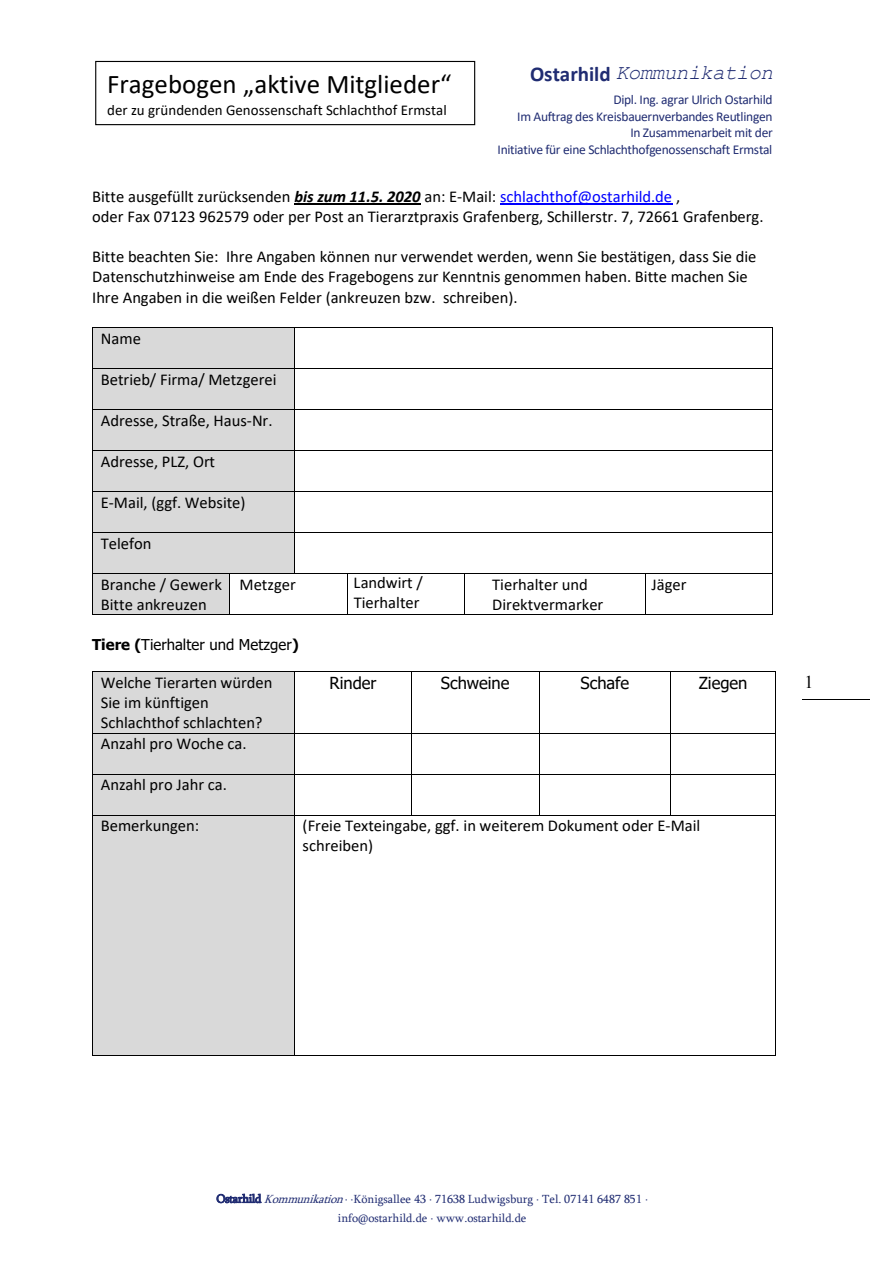
<style>
.page{position:relative;width:893px;height:1263px;background:#fff}
.page>*{position:absolute;margin:0;border:0;box-sizing:border-box;transform-origin:0 0}
.t1{font:27px "Calibri";color:#000}
.t2{font:italic 21px "Courier New";letter-spacing:-.025em;color:#202c72}
.t3{font:18px "Times New Roman";color:#000}
.t4{font:16.5px/20.1px "Calibri";color:#000}
.t5{font:16.5px "Tahoma";color:#000}
.t6{font:15px "Calibri";color:#000}
.t7{font:15px "Tahoma";color:#000}
.t8{font:13.5px/16.5px "Calibri";letter-spacing:-.02em;color:#202c72;text-align:right}
.t9{font:12px/18.9px "Sylfaen";color:#202c72;text-align:center}
.s1{font-family:"Calibri";font-weight:700;font-style:normal}
.s2{font-weight:700;font-style:italic}
.s3{color:#00f}
.s4{font-weight:700}
.s5{font-style:italic}
</style>
<div class="page">
<div style="left:95px;top:61px;width:380px;height:64px;border:1px solid #000"></div>
<hr style="left:802px;top:699px;width:68px;height:1px;background:#000">
<hr style="left:294px;top:204px;width:127px;height:1px;background:#000">
<hr style="left:500px;top:204px;width:172px;height:1px;background:#00f">
<div style="left:93px;top:328px;width:201px;height:40px;background:#d9d9d9"></div>
<hr style="left:93px;top:327px;width:201px;height:1px;background:#000">
<hr style="left:295px;top:327px;width:477px;height:1px;background:#000">
<hr style="left:92px;top:328px;width:1px;height:40px;background:#000">
<hr style="left:294px;top:328px;width:1px;height:40px;background:#000">
<hr style="left:772px;top:328px;width:1px;height:40px;background:#000">
<div style="left:93px;top:369px;width:201px;height:40px;background:#d9d9d9"></div>
<hr style="left:93px;top:368px;width:201px;height:1px;background:#000">
<hr style="left:295px;top:368px;width:477px;height:1px;background:#000">
<hr style="left:92px;top:369px;width:1px;height:40px;background:#000">
<hr style="left:294px;top:369px;width:1px;height:40px;background:#000">
<hr style="left:772px;top:369px;width:1px;height:40px;background:#000">
<div style="left:93px;top:410px;width:201px;height:40px;background:#d9d9d9"></div>
<hr style="left:93px;top:409px;width:201px;height:1px;background:#000">
<hr style="left:295px;top:409px;width:477px;height:1px;background:#000">
<hr style="left:92px;top:410px;width:1px;height:40px;background:#000">
<hr style="left:294px;top:410px;width:1px;height:40px;background:#000">
<hr style="left:772px;top:410px;width:1px;height:40px;background:#000">
<div style="left:93px;top:451px;width:201px;height:40px;background:#d9d9d9"></div>
<hr style="left:93px;top:450px;width:201px;height:1px;background:#000">
<hr style="left:295px;top:450px;width:477px;height:1px;background:#000">
<hr style="left:92px;top:451px;width:1px;height:40px;background:#000">
<hr style="left:294px;top:451px;width:1px;height:40px;background:#000">
<hr style="left:772px;top:451px;width:1px;height:40px;background:#000">
<div style="left:93px;top:492px;width:201px;height:40px;background:#d9d9d9"></div>
<hr style="left:93px;top:491px;width:201px;height:1px;background:#000">
<hr style="left:295px;top:491px;width:477px;height:1px;background:#000">
<hr style="left:92px;top:492px;width:1px;height:40px;background:#000">
<hr style="left:294px;top:492px;width:1px;height:40px;background:#000">
<hr style="left:772px;top:492px;width:1px;height:40px;background:#000">
<div style="left:93px;top:533px;width:201px;height:40px;background:#d9d9d9"></div>
<hr style="left:93px;top:532px;width:201px;height:1px;background:#000">
<hr style="left:295px;top:532px;width:477px;height:1px;background:#000">
<hr style="left:92px;top:533px;width:1px;height:40px;background:#000">
<hr style="left:294px;top:533px;width:1px;height:40px;background:#000">
<hr style="left:772px;top:533px;width:1px;height:40px;background:#000">
<div style="left:93px;top:574px;width:137px;height:40px;background:#d9d9d9"></div>
<hr style="left:93px;top:573px;width:137px;height:1px;background:#000">
<hr style="left:230px;top:573px;width:64px;height:1px;background:#000">
<hr style="left:295px;top:573px;width:52px;height:1px;background:#000">
<hr style="left:348px;top:573px;width:116px;height:1px;background:#000">
<hr style="left:465px;top:573px;width:180px;height:1px;background:#000">
<hr style="left:645px;top:573px;width:127px;height:1px;background:#000">
<hr style="left:92px;top:574px;width:1px;height:41px;background:#000">
<hr style="left:93px;top:615px;width:137px;height:1px;background:#000">
<hr style="left:230px;top:574px;width:1px;height:41px;background:#000">
<hr style="left:230px;top:615px;width:117px;height:1px;background:#000">
<hr style="left:347px;top:574px;width:1px;height:41px;background:#000">
<hr style="left:348px;top:615px;width:116px;height:1px;background:#000">
<hr style="left:464px;top:574px;width:1px;height:41px;background:#000">
<hr style="left:465px;top:615px;width:180px;height:1px;background:#000">
<hr style="left:645px;top:574px;width:1px;height:41px;background:#000">
<hr style="left:645px;top:615px;width:127px;height:1px;background:#000">
<hr style="left:772px;top:574px;width:1px;height:41px;background:#000">
<div style="left:93px;top:672px;width:201px;height:61px;background:#d9d9d9"></div>
<hr style="left:93px;top:671px;width:201px;height:1px;background:#000">
<hr style="left:295px;top:671px;width:116px;height:1px;background:#000">
<hr style="left:412px;top:671px;width:127px;height:1px;background:#000">
<hr style="left:539px;top:671px;width:131px;height:1px;background:#000">
<hr style="left:671px;top:671px;width:104px;height:1px;background:#000">
<hr style="left:92px;top:672px;width:1px;height:61px;background:#000">
<hr style="left:294px;top:672px;width:1px;height:61px;background:#000">
<hr style="left:411px;top:672px;width:1px;height:61px;background:#000">
<hr style="left:539px;top:672px;width:1px;height:61px;background:#000">
<hr style="left:670px;top:672px;width:1px;height:61px;background:#000">
<hr style="left:775px;top:672px;width:1px;height:61px;background:#000">
<div style="left:93px;top:733px;width:201px;height:41px;background:#d9d9d9"></div>
<hr style="left:93px;top:733px;width:201px;height:1px;background:#000">
<hr style="left:295px;top:733px;width:116px;height:1px;background:#000">
<hr style="left:412px;top:733px;width:127px;height:1px;background:#000">
<hr style="left:539px;top:733px;width:131px;height:1px;background:#000">
<hr style="left:671px;top:733px;width:104px;height:1px;background:#000">
<hr style="left:92px;top:733px;width:1px;height:41px;background:#000">
<hr style="left:294px;top:733px;width:1px;height:41px;background:#000">
<hr style="left:411px;top:733px;width:1px;height:41px;background:#000">
<hr style="left:539px;top:733px;width:1px;height:41px;background:#000">
<hr style="left:670px;top:733px;width:1px;height:41px;background:#000">
<hr style="left:775px;top:733px;width:1px;height:41px;background:#000">
<div style="left:93px;top:774px;width:201px;height:41px;background:#d9d9d9"></div>
<hr style="left:93px;top:774px;width:201px;height:1px;background:#000">
<hr style="left:295px;top:774px;width:116px;height:1px;background:#000">
<hr style="left:412px;top:774px;width:127px;height:1px;background:#000">
<hr style="left:539px;top:774px;width:131px;height:1px;background:#000">
<hr style="left:671px;top:774px;width:104px;height:1px;background:#000">
<hr style="left:92px;top:774px;width:1px;height:41px;background:#000">
<hr style="left:294px;top:774px;width:1px;height:41px;background:#000">
<hr style="left:411px;top:774px;width:1px;height:41px;background:#000">
<hr style="left:539px;top:774px;width:1px;height:41px;background:#000">
<hr style="left:670px;top:774px;width:1px;height:41px;background:#000">
<hr style="left:775px;top:774px;width:1px;height:41px;background:#000">
<div style="left:93px;top:815px;width:201px;height:240px;background:#d9d9d9"></div>
<hr style="left:93px;top:815px;width:201px;height:1px;background:#000">
<hr style="left:295px;top:815px;width:116px;height:1px;background:#000">
<hr style="left:412px;top:815px;width:127px;height:1px;background:#000">
<hr style="left:539px;top:815px;width:131px;height:1px;background:#000">
<hr style="left:671px;top:815px;width:104px;height:1px;background:#000">
<hr style="left:92px;top:815px;width:1px;height:240px;background:#000">
<hr style="left:93px;top:1055px;width:201px;height:1px;background:#000">
<hr style="left:294px;top:815px;width:1px;height:240px;background:#000">
<hr style="left:295px;top:1055px;width:480px;height:1px;background:#000">
<hr style="left:775px;top:815px;width:1px;height:240px;background:#000">
<h1 class="t1" style="left:107px;top:65px;width:346px">Fragebogen „aktive Mitglieder“</h1>
<p class="t6" style="left:107px;top:99px;width:341px">der zu gründenden Genossenschaft Schlachthof Ermstal</p>
<p class="t2" style="left:530px;top:58px;width:244px"><span class="s1">Ostarhild</span> Kommunikation</p>
<p class="t8" style="left:498px;top:91px;width:277px">Dipl. Ing. agrar Ulrich Ostarhild<br>Im Auftrag des Kreisbauernverbandes Reutlingen<br>In Zusammenarbeit mit der<br>Initiative für eine Schlachthofgenossenschaft Ermstal</p>
<p class="t4" style="left:92px;top:186px;width:673px">Bitte ausgefüllt zurücksenden <span class="s2">bis zum 11.5. 2020</span> an: E-Mail: <span class="s3">schlachthof@ostarhild.de</span> ,<br>oder Fax 07123 962579 oder per Post an Tierarztpraxis Grafenberg, Schillerstr. 7, 72661 Grafenberg.</p>
<p class="t4" style="left:92px;top:246px;width:666px">Bitte beachten Sie: Ihre Angaben können nur verwendet werden, wenn Sie bestätigen, dass Sie die<br>Datenschutzhinweise am Ende des Fragebogens zur Kenntnis genommen haben. Bitte machen Sie<br>Ihre Angaben in die weißen Felder (ankreuzen bzw. schreiben).</p>
<p class="t4" style="left:101px;top:328px;width:42px">Name</p>
<p class="t4" style="left:101px;top:369px;width:177px">Betrieb/ Firma/ Metzgerei</p>
<p class="t4" style="left:101px;top:410px;width:173px">Adresse, Straße, Haus-Nr.</p>
<p class="t4" style="left:101px;top:451px;width:116px">Adresse, PLZ, Ort</p>
<p class="t4" style="left:101px;top:492px;width:146px">E-Mail, (ggf. Website)</p>
<p class="t4" style="left:101px;top:533px;width:52px">Telefon</p>
<p class="t4" style="left:101px;top:574px;width:123px">Branche / Gewerk<br>Bitte ankreuzen</p>
<p class="t4" style="left:239px;top:574px;width:58px">Metzger</p>
<p class="t4" style="left:354px;top:572px;width:71px">Landwirt /<br>Tierhalter</p>
<p class="t4" style="left:492px;top:574px;width:113px">Tierhalter und<br>Direktvermarker</p>
<p class="t4" style="left:652px;top:574px;width:36px">Jäger</p>
<p class="t7" style="left:92px;top:635px;width:208px"><span class="s4">Tiere (</span>Tierhalter und Metzger<span class="s4">)</span></p>
<p class="t4" style="left:101px;top:672px;width:173px">Welche Tierarten würden<br>Sie im künftigen<br>Schlachthof schlachten?</p>
<p class="t5" style="left:329px;top:672px;width:49px">Rinder</p>
<p class="t5" style="left:441px;top:672px;width:70px">Schweine</p>
<p class="t5" style="left:581px;top:672px;width:50px">Schafe</p>
<p class="t5" style="left:699px;top:672px;width:50px">Ziegen</p>
<p class="t4" style="left:101px;top:733px;width:147px">Anzahl pro Woche ca.</p>
<p class="t4" style="left:101px;top:774px;width:128px">Anzahl pro Jahr ca.</p>
<p class="t4" style="left:101px;top:815px;width:100px">Bemerkungen:</p>
<p class="t4" style="left:303px;top:815px;width:399px">(Freie Texteingabe, ggf. in weiterem Dokument oder E-Mail schreiben)</p>
<p class="t3" style="left:804px;top:670px;width:10px">1</p>
<p class="t9" style="left:216px;top:1189px;width:427px">Ostarhild <span class="s5">Kommunikation</span> Königsallee 43 71638 Ludwigsburg Tel. 07141 6487 851 info@ostarhild.de www.ostarhild.de</p>
</div>
